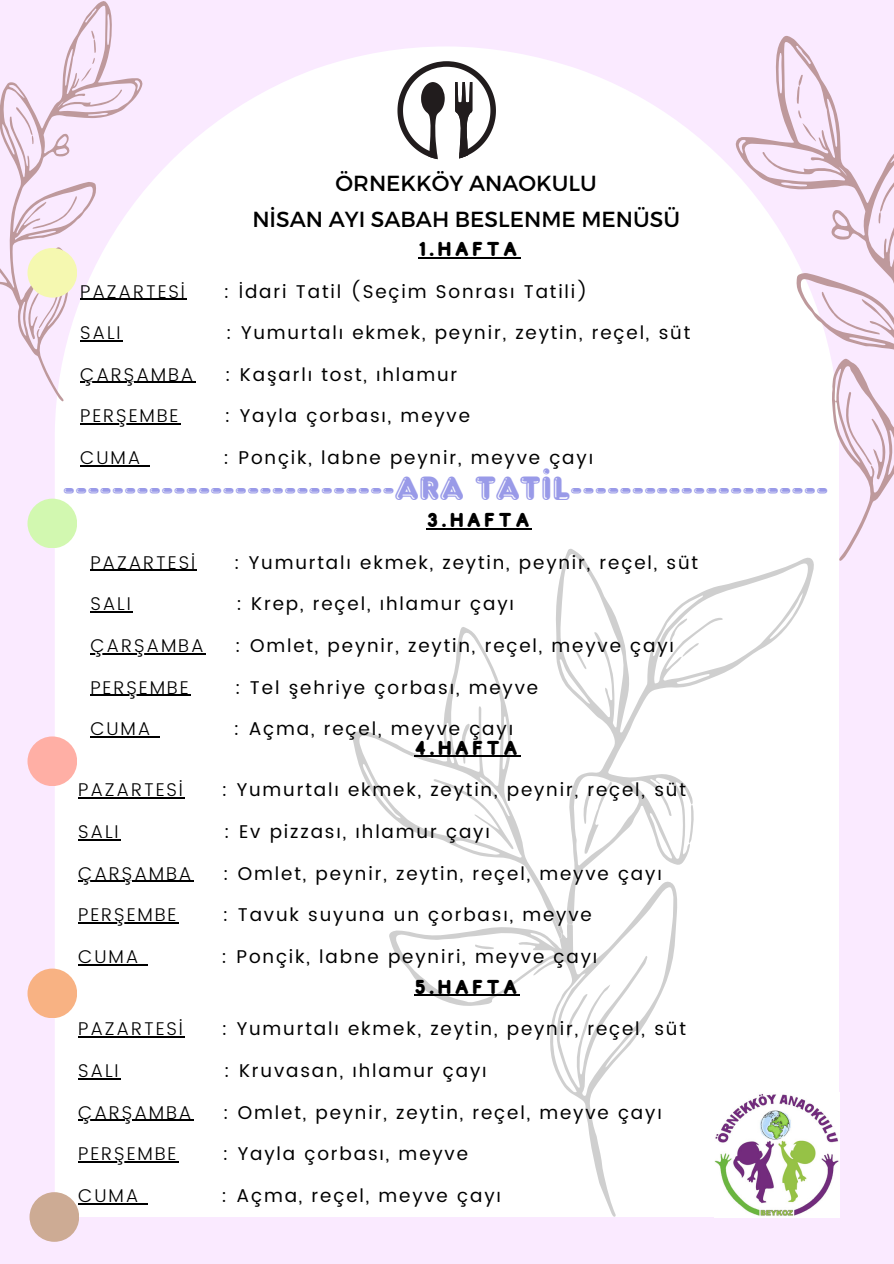
<style>
.page{position:relative;width:894px;height:1264px;background:#fff}
.page>*{position:absolute;margin:0;border:0;box-sizing:border-box;transform-origin:0 0}
.t1{font:34.95px "Frankfurter Com Highlight";color:#999ae8}
.t2{font:21.75px/36px "Montserrat";color:#000;text-align:center}
.t3{font:19.95px "Studly";letter-spacing:.1em;color:#000}
.t4{font:18.45px "Poppins";letter-spacing:.1em;color:#000}
.t5{font:300 18.45px "Poppins";letter-spacing:.1em;color:#000}
</style>
<div class="page">
<div style="left:0;top:0;width:893px;height:1263px;background:#faeaff"></div>
<div style="left:55px;top:46px;width:784px;height:1170px;background:#fff"></div>
<svg style="left:0;top:1px;width:143px;height:400px"></svg>
<svg style="left:81px;top:31px;width:15px;height:51px"></svg>
<svg style="left:33px;top:196px;width:44px;height:33px"></svg>
<svg style="left:16px;top:107px;width:18px;height:37px"></svg>
<svg style="left:28px;top:281px;width:31px;height:58px"></svg>
<svg style="left:734px;top:35px;width:159px;height:526px"></svg>
<svg style="left:796px;top:75px;width:6px;height:29px"></svg>
<svg style="left:797px;top:110px;width:18px;height:32px"></svg>
<svg style="left:821px;top:292px;width:58px;height:42px"></svg>
<svg style="left:878px;top:175px;width:15px;height:48px"></svg>
<svg style="left:845px;top:392px;width:40px;height:87px"></svg>
<div style="left:27px;top:968px;width:50px;height:50px;background:#f8b283;border-radius:50%"></div>
<div style="left:27px;top:248px;width:50px;height:49px;background:#f5f8b0;border-radius:50%"></div>
<div style="left:27px;top:498px;width:50px;height:50px;background:#d2f8b0;border-radius:50%"></div>
<div style="left:27px;top:736px;width:50px;height:50px;background:#ffafa5;border-radius:50%"></div>
<div style="left:30px;top:1192px;width:49px;height:49px;background:#cdab94;border-radius:50%"></div>
<svg style="left:397px;top:61px;width:99px;height:98px;background:#bab8b8"></svg>
<svg style="left:555px;top:548px;width:258px;height:377px;background:#fafafa"></svg>
<svg style="left:388px;top:881px;width:289px;height:335px;background:#fbfbfb"></svg>
<svg style="left:351px;top:626px;width:212px;height:308px;background:#fafafa"></svg>
<svg style="left:688px;top:804px;width:6px;height:39px"></svg>
<svg style="left:552px;top:917px;width:9px;height:21px"></svg>
<svg style="left:669px;top:618px;width:29px;height:39px"></svg>
<svg style="left:575px;top:651px;width:11px;height:18px"></svg>
<svg style="left:582px;top:781px;width:30px;height:72px;background:#f5f5f5"></svg>
<svg style="left:567px;top:994px;width:20px;height:43px"></svg>
<svg style="left:474px;top:944px;width:19px;height:5px"></svg>
<svg style="left:433px;top:779px;width:80px;height:70px;background:#f5f5f5"></svg>
<svg style="left:461px;top:723px;width:8px;height:40px"></svg>
<img style="left:714px;top:1092px;width:125px;height:125px">
<hr style="left:426px;top:528px;width:106px;height:1px;background:#000">
<hr style="left:90px;top:570px;width:107px;height:1px;background:#000">
<hr style="left:90px;top:611px;width:43px;height:1px;background:#000">
<hr style="left:90px;top:653px;width:115px;height:1px;background:#000">
<hr style="left:90px;top:694px;width:100px;height:2px;background:#000">
<hr style="left:90px;top:736px;width:62px;height:1px;background:#000">
<hr style="left:418px;top:257px;width:102px;height:1px;background:#000">
<hr style="left:80px;top:298px;width:107px;height:2px;background:#000">
<hr style="left:80px;top:340px;width:42px;height:1px;background:#000">
<hr style="left:80px;top:382px;width:115px;height:1px;background:#000">
<hr style="left:80px;top:423px;width:100px;height:1px;background:#000">
<hr style="left:80px;top:465px;width:62px;height:1px;background:#000">
<hr style="left:414px;top:756px;width:106px;height:1px;background:#000">
<hr style="left:78px;top:797px;width:107px;height:1px;background:#000">
<hr style="left:78px;top:839px;width:42px;height:1px;background:#000">
<hr style="left:78px;top:880px;width:115px;height:2px;background:#000">
<hr style="left:78px;top:922px;width:100px;height:1px;background:#000">
<hr style="left:78px;top:964px;width:62px;height:1px;background:#000">
<hr style="left:414px;top:994px;width:106px;height:1px;background:#000">
<hr style="left:78px;top:1036px;width:107px;height:1px;background:#000">
<hr style="left:78px;top:1078px;width:42px;height:1px;background:#000">
<hr style="left:78px;top:1119px;width:115px;height:1px;background:#000">
<hr style="left:78px;top:1161px;width:100px;height:1px;background:#000">
<hr style="left:78px;top:1202px;width:62px;height:2px;background:#000">
<svg style="left:140px;top:1202px;width:7px;height:2px"></svg>
<p class="t2" style="left:252px;top:164px;width:429px">ÖRNEKKÖY ANAOKULU<br>NİSAN AYI SABAH BESLENME MENÜSÜ</p>
<p class="t3" style="left:418px;top:238px;width:101px">1.HAFTA</p>
<p class="t5" style="left:80px;top:280px;width:106px">PAZARTESİ</p>
<p class="t4" style="left:224px;top:280px;width:365px">: İdari Tatil (Seçim Sonrası Tatili)</p>
<p class="t5" style="left:80px;top:322px;width:42px">SALI</p>
<p class="t4" style="left:226px;top:322px;width:465px">: Yumurtalı ekmek, peynir, zeytin, reçel, süt</p>
<p class="t5" style="left:80px;top:363px;width:115px">ÇARŞAMBA</p>
<p class="t4" style="left:225px;top:363px;width:234px">: Kaşarlı tost, ıhlamur</p>
<p class="t5" style="left:80px;top:405px;width:100px">PERŞEMBE</p>
<p class="t4" style="left:225px;top:405px;width:246px">: Yayla çorbası, meyve</p>
<p class="t5" style="left:80px;top:447px;width:62px">CUMA</p>
<p class="t4" style="left:223px;top:447px;width:371px">: Ponçik, labne peynir, meyve çayı</p>
<p class="t1" style="left:63px;top:466px;width:767px">---------------------------ARA TATİL---------------------</p>
<p class="t3" style="left:426px;top:509px;width:105px">3.HAFTA</p>
<p class="t5" style="left:90px;top:551px;width:106px">PAZARTESİ</p>
<p class="t4" style="left:234px;top:551px;width:465px">: Yumurtalı ekmek, zeytin, peynir, reçel, süt</p>
<p class="t5" style="left:90px;top:593px;width:42px">SALI</p>
<p class="t4" style="left:236px;top:593px;width:279px">: Krep, reçel, ıhlamur çayı</p>
<p class="t5" style="left:90px;top:635px;width:115px">ÇARŞAMBA</p>
<p class="t4" style="left:235px;top:635px;width:440px">: Omlet, peynir, zeytin, reçel, meyve çayı</p>
<p class="t5" style="left:90px;top:676px;width:100px">PERŞEMBE</p>
<p class="t4" style="left:235px;top:676px;width:304px">: Tel şehriye çorbası, meyve</p>
<p class="t5" style="left:90px;top:718px;width:62px">CUMA</p>
<p class="t4" style="left:234px;top:718px;width:281px">: Açma, reçel, meyve çayı</p>
<p class="t3" style="left:414px;top:736px;width:106px">4.HAFTA</p>
<p class="t5" style="left:78px;top:779px;width:106px">PAZARTESİ</p>
<p class="t4" style="left:222px;top:779px;width:465px">: Yumurtalı ekmek, zeytin, peynir, reçel, süt</p>
<p class="t5" style="left:78px;top:820px;width:42px">SALI</p>
<p class="t4" style="left:224px;top:820px;width:267px">: Ev pizzası, ıhlamur çayı</p>
<p class="t5" style="left:78px;top:862px;width:115px">ÇARŞAMBA</p>
<p class="t4" style="left:223px;top:862px;width:440px">: Omlet, peynir, zeytin, reçel, meyve çayı</p>
<p class="t5" style="left:78px;top:904px;width:100px">PERŞEMBE</p>
<p class="t4" style="left:223px;top:904px;width:370px">: Tavuk suyuna un çorbası, meyve</p>
<p class="t5" style="left:78px;top:945px;width:62px">CUMA</p>
<p class="t4" style="left:221px;top:945px;width:377px">: Ponçik, labne peyniri, meyve çayı</p>
<p class="t3" style="left:414px;top:975px;width:105px">5.HAFTA</p>
<p class="t5" style="left:78px;top:1018px;width:106px">PAZARTESİ</p>
<p class="t4" style="left:222px;top:1018px;width:465px">: Yumurtalı ekmek, zeytin, peynir, reçel, süt</p>
<p class="t5" style="left:78px;top:1059px;width:42px">SALI</p>
<p class="t4" style="left:224px;top:1059px;width:264px">: Kruvasan, ıhlamur çayı</p>
<p class="t5" style="left:78px;top:1101px;width:115px">ÇARŞAMBA</p>
<p class="t4" style="left:223px;top:1101px;width:440px">: Omlet, peynir, zeytin, reçel, meyve çayı</p>
<p class="t5" style="left:78px;top:1142px;width:100px">PERŞEMBE</p>
<p class="t4" style="left:223px;top:1142px;width:246px">: Yayla çorbası, meyve</p>
<p class="t5" style="left:78px;top:1184px;width:62px">CUMA</p>
<p class="t4" style="left:221px;top:1184px;width:281px">: Açma, reçel, meyve çayı</p>
</div>
